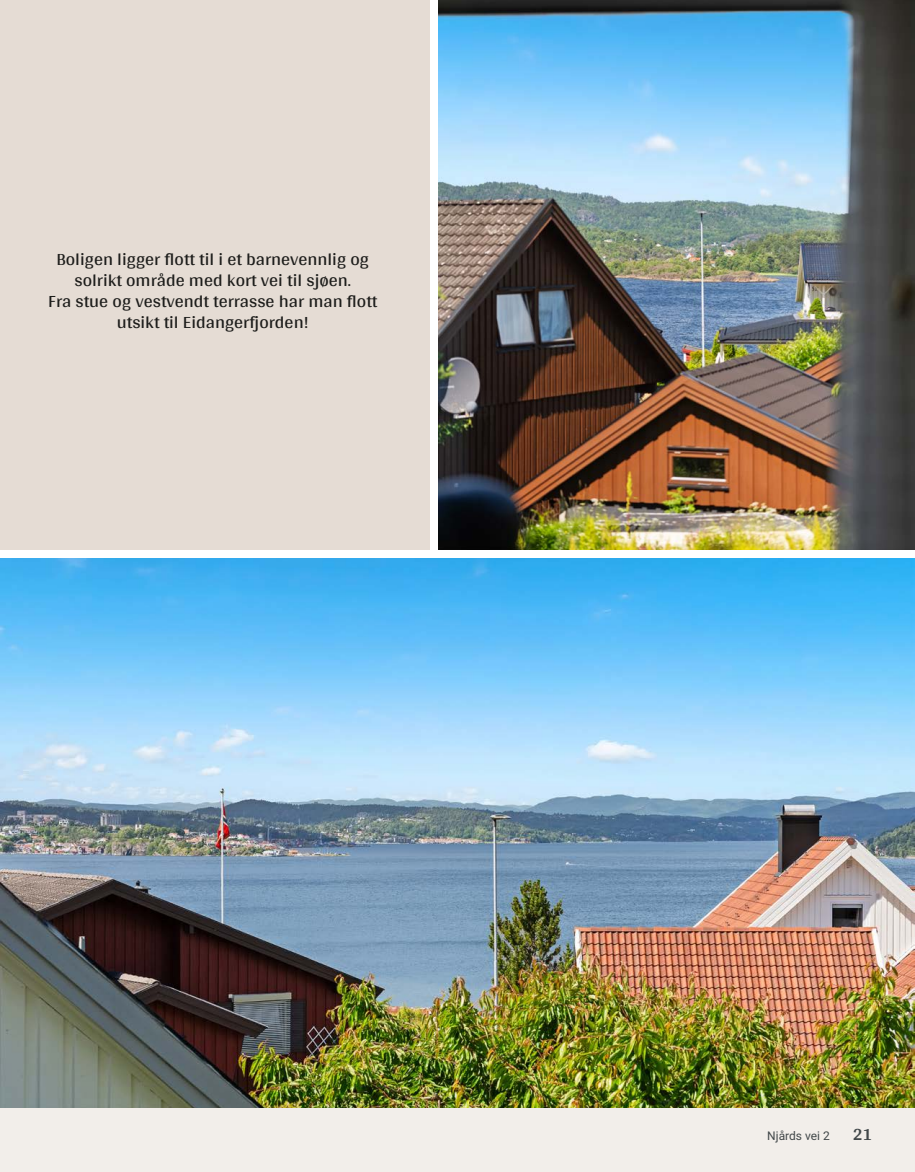
<style>
.page{position:relative;width:915px;height:1172px;background:#fff}
.page>*{position:absolute;margin:0;border:0;box-sizing:border-box;transform-origin:0 0}
.t1{font:18px/21px "Arya";color:#1d1d1b;text-align:center}
.t2{font:700 18px "Arya";color:#414749}
.t3{font:12px "Roboto Vitec";color:#414749}
</style>
<div class="page">
<img style="left:0;top:558px;width:914px;height:550px">
<img style="left:438px;top:0;width:476px;height:550px">
<div style="left:0;top:1108px;width:914px;height:64px;background:#f2eeea"></div>
<div style="left:0;top:0;width:429px;height:550px;background:#e5dcd4"></div>
<p class="t1" style="left:48px;top:248px;width:330px">Boligen ligger flott til i et barnevennlig og solrikt område med kort vei til sjøen.<br>Fra stue og vestvendt terrasse har man flott utsikt til Eidangerfjorden!</p>
<p class="t3" style="left:767px;top:1127px;width:64px">Njårds vei 2</p>
<p class="t2" style="left:852px;top:1123px;width:21px">21</p>
</div>
